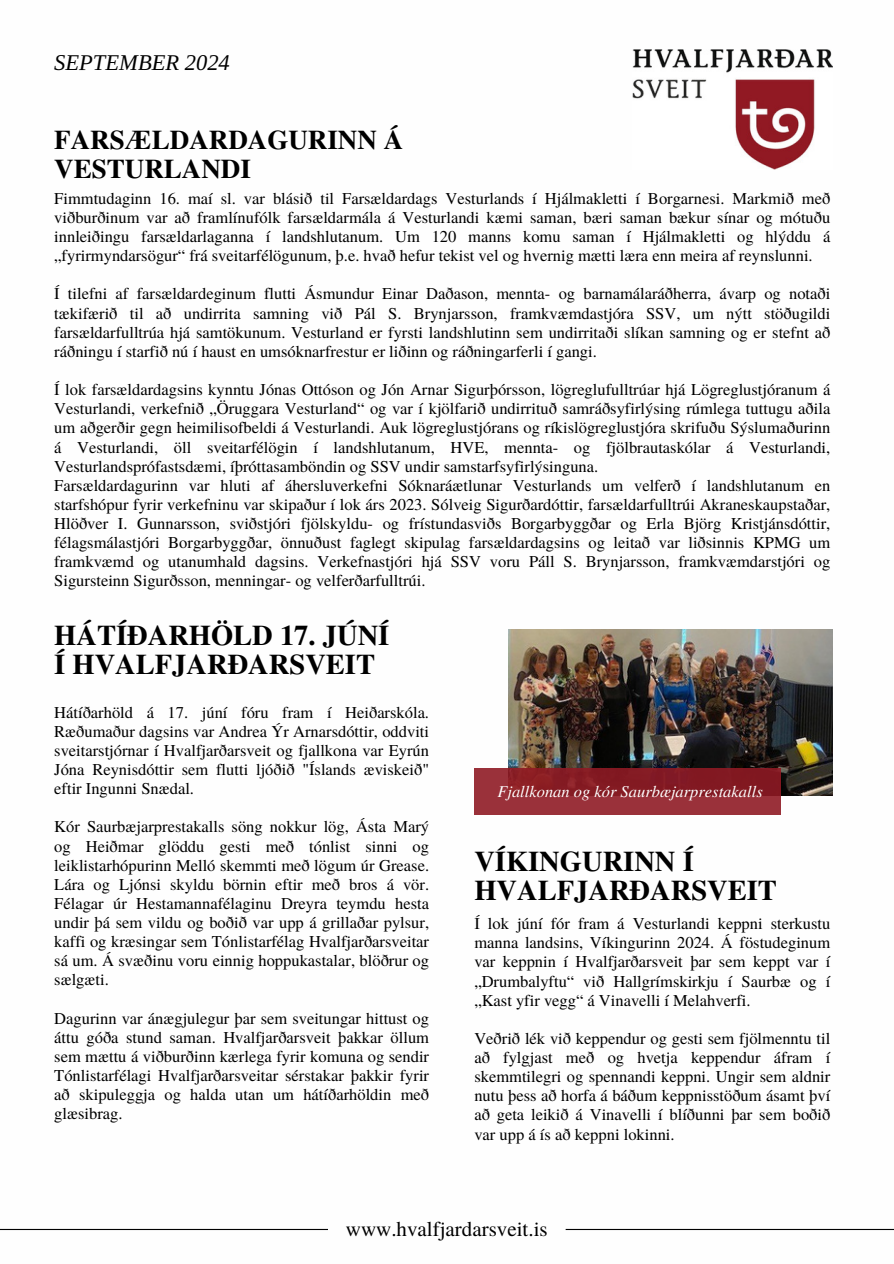
<style>
.page{position:relative;width:894px;height:1264px;background:#fff}
.page>*{position:absolute;margin:0;border:0;box-sizing:border-box;transform-origin:0 0}
.t1{font:700 28.5px/29.2px "Te X Gyre Termes";color:#000}
.t2{font:700 27px/28.2px "Te X Gyre Termes";color:#000}
.t3{font:italic 22.5px "Libra Serif Modern";color:#000}
.t4{font:21px "Te X Gyre Termes";color:#000}
.t5{font:16.5px/19.2px "Te X Gyre Termes";color:#000;text-align:justify}
.t6{font:italic 16.5px "Te X Gyre Termes";color:#fff}
</style>
<div class="page">
<hr style="left:0;top:1228px;width:328px;height:1px;background:#000">
<hr style="left:565px;top:1228px;width:328px;height:1px;background:#000">
<img style="left:632px;top:49px;width:200px;height:121px">
<img style="left:508px;top:629px;width:324px;height:166px">
<svg style="left:474px;top:768px;width:306px;height:46px;background:#8e252d"></svg>
<p class="t3" style="left:54px;top:50px;width:177px">SEPTEMBER 2024</p>
<p class="t2" style="left:54px;top:125px;width:350px">FARSÆLDARDAGURINN Á<br>VESTURLANDI</p>
<h1 class="t5" style="left:54px;top:188px;width:777px">Fimmtudaginn 16. maí sl. var blásið til Farsældardags Vesturlands í Hjálmakletti í Borgarnesi. Markmið með viðburðinum var að framlínufólk farsældarmála á Vesturlandi kæmi saman, bæri saman bækur sínar og mótuðu innleiðingu farsældarlaganna í landshlutanum. Um 120 manns komu saman í Hjálmakletti og hlýddu á „fyrirmyndarsögur“ frá sveitarfélögunum, þ.e. hvað hefur tekist vel og hvernig mætti læra enn meira af reynslunni.</h1>
<p class="t5" style="left:54px;top:283px;width:777px">Í tilefni af farsældardeginum flutti Ásmundur Einar Daðason, mennta- og barnamálaráðherra, ávarp og notaði tækifærið til að undirrita samning við Pál S. Brynjarsson, framkvæmdastjóra SSV, um nýtt stöðugildi farsældarfulltrúa hjá samtökunum. Vesturland er fyrsti landshlutinn sem undirritaði slíkan samning og er stefnt að ráðningu í starfið nú í haust en umsóknarfrestur er liðinn og ráðningarferli í gangi.</p>
<p class="t5" style="left:54px;top:379px;width:777px">Í lok farsældardagsins kynntu Jónas Ottóson og Jón Arnar Sigurþórsson, lögreglufulltrúar hjá Lögreglustjóranum á Vesturlandi, verkefnið „Öruggara Vesturland“ og var í kjölfarið undirrituð samráðsyfirlýsing rúmlega tuttugu aðila um aðgerðir gegn heimilisofbeldi á Vesturlandi. Auk lögreglustjórans og ríkislögreglustjóra skrifuðu Sýslumaðurinn á Vesturlandi, öll sveitarfélögin í landshlutanum, HVE, mennta- og fjölbrautaskólar á Vesturlandi, Vesturlandsprófastsdæmi, íþróttasamböndin og SSV undir samstarfsyfirlýsinguna.</p>
<p class="t5" style="left:54px;top:475px;width:777px">Farsældardagurinn var hluti af áhersluverkefni Sóknaráætlunar Vesturlands um velferð í landshlutanum en starfshópur fyrir verkefninu var skipaður í lok árs 2023. Sólveig Sigurðardóttir, farsældarfulltrúi Akraneskaupstaðar, Hlöðver I. Gunnarsson, sviðstjóri fjölskyldu- og frístundasviðs Borgarbyggðar og Erla Björg Kristjánsdóttir, félagsmálastjóri Borgarbyggðar, önnuðust faglegt skipulag farsældardagsins og leitað var liðsinnis KPMG um framkvæmd og utanumhald dagsins. Verkefnastjóri hjá SSV voru Páll S. Brynjarsson, framkvæmdarstjóri og Sigursteinn Sigurðsson, menningar- og velferðarfulltrúi.</p>
<p class="t1" style="left:54px;top:619px;width:336px">HÁTÍÐARHÖLD 17. JÚNÍ<br>Í HVALFJARÐARSVEIT</p>
<p class="t5" style="left:54px;top:701px;width:376px">Hátíðarhöld á 17. júní fóru fram í Heiðarskóla.<br>Ræðumaður dagsins var Andrea Ýr Arnarsdóttir, oddviti sveitarstjórnar í Hvalfjarðarsveit og fjallkona var Eyrún Jóna Reynisdóttir sem flutti ljóðið "Íslands æviskeið" eftir Ingunni Snædal.</p>
<h1 class="t5" style="left:54px;top:816px;width:376px">Kór Saurbæjarprestakalls söng nokkur lög, Ásta Marý og Heiðmar glöddu gesti með tónlist sinni og leiklistarhópurinn Melló skemmti með lögum úr Grease.<br>Lára og Ljónsi skyldu börnin eftir með bros á vör.<br>Félagar úr Hestamannafélaginu Dreyra teymdu hesta undir þá sem vildu og boðið var upp á grillaðar pylsur, kaffi og kræsingar sem Tónlistarfélag Hvalfjarðarsveitar sá um. Á svæðinu voru einnig hoppukastalar, blöðrur og sælgæti.</h1>
<p class="t5" style="left:54px;top:1007px;width:376px">Dagurinn var ánægjulegur þar sem sveitungar hittust og áttu góða stund saman. Hvalfjarðarsveit þakkar öllum sem mættu á viðburðinn kærlega fyrir komuna og sendir Tónlistarfélagi Hvalfjarðarsveitar sérstakar þakkir fyrir að skipuleggja og halda utan um hátíðarhöldin með glæsibrag.</p>
<h1 class="t6" style="left:497px;top:779px;width:267px">Fjallkonan og kór Saurbæjarprestakalls</h1>
<p class="t1" style="left:474px;top:844px;width:304px">VÍKINGURINN Í<br>HVALFJARÐARSVEIT</p>
<p class="t5" style="left:474px;top:913px;width:357px">Í lok júní fór fram á Vesturlandi keppni sterkustu manna landsins, Víkingurinn 2024. Á föstudeginum var keppnin í Hvalfjarðarsveit þar sem keppt var í „Drumbalyftu“ við Hallgrímskirkju í Saurbæ og í „Kast yfir vegg“ á Vinavelli í Melahverfi.</p>
<h3 class="t5" style="left:474px;top:1027px;width:357px">Veðrið lék við keppendur og gesti sem fjölmenntu til að fylgjast með og hvetja keppendur áfram í skemmtilegri og spennandi keppni. Ungir sem aldnir nutu þess að horfa á báðum keppnisstöðum ásamt því að geta leikið á Vinavelli í blíðunni þar sem boðið var upp á ís að keppni lokinni.</h3>
<p class="t4" style="left:346px;top:1213px;width:203px">www.hvalfjardarsveit.is</p>
</div>
